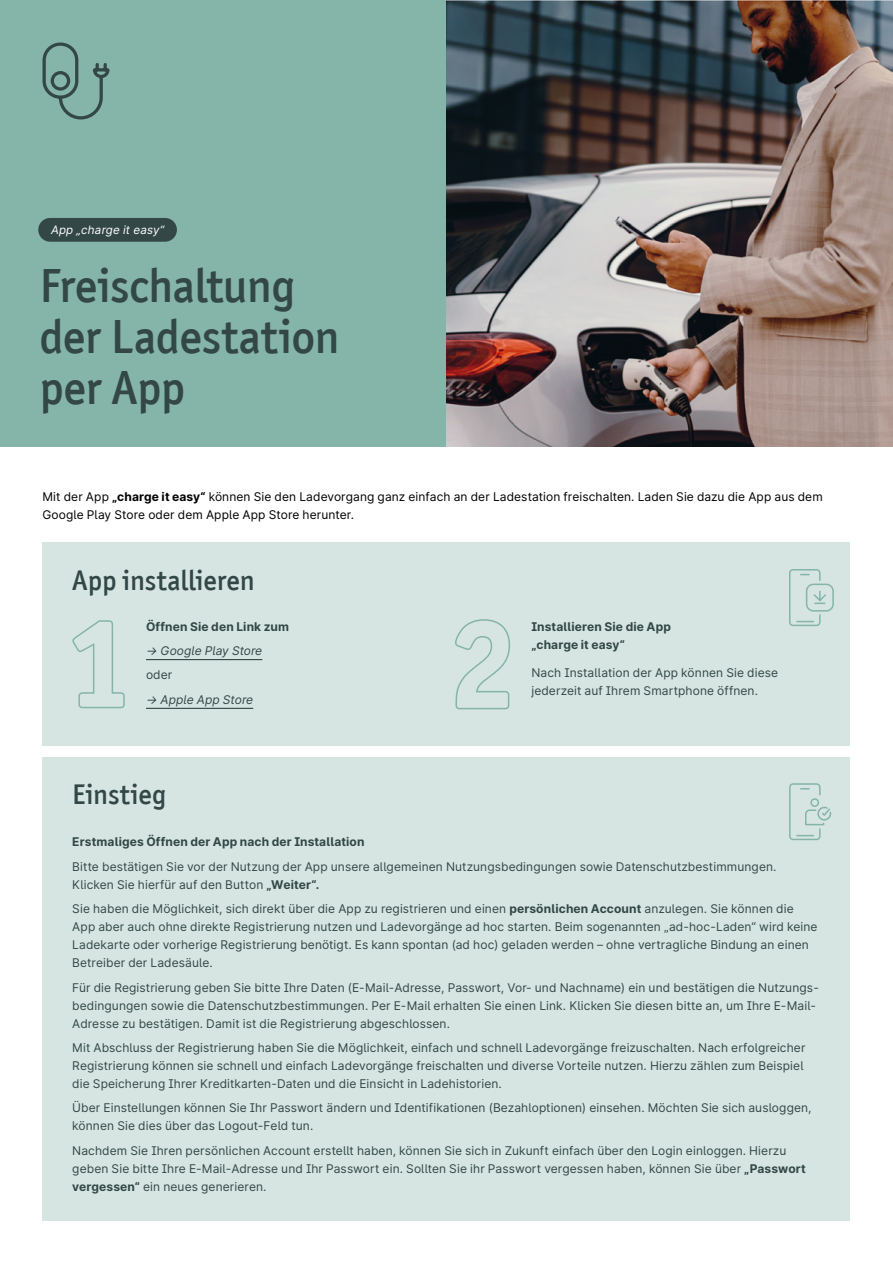
<style>
.page{position:relative;width:893px;height:1263px;background:#fff}
.page>*{position:absolute;margin:0;border:0;box-sizing:border-box;transform-origin:0 0}
.t1{font:500 48px/51px "Officina Sans ITC Pro";letter-spacing:-.015em;color:#334747}
.t2{font:500 28.5px "Officina Sans ITC Pro";letter-spacing:-.005em;color:#334747}
.t3{font:12px/18px "Inter";letter-spacing:.01em;color:#334747}
.t4{font:12px/18px "Inter";letter-spacing:.01em;color:#000}
.t5{font:700 12px/18px "Inter";letter-spacing:.01em;color:#334747}
.t6{font:italic 12px "Inter";letter-spacing:.005em;color:#334747}
.t7{font:italic 11.55px "Inter";letter-spacing:.015em;color:#fff}
.s1{font-weight:700}
</style>
<div class="page">
<div style="left:43px;top:757px;width:807px;height:463px;background:#d6e5e1"></div>
<div style="left:0;top:0;width:893px;height:446px;background:#85b4a9"></div>
<div style="left:38px;top:218px;width:139px;height:24px;background:#334747;border-radius:12px"></div>
<img style="left:446px;top:0;width:447px;height:446px">
<div style="left:43px;top:542px;width:807px;height:203px;background:#d6e5e1"></div>
<hr style="left:146px;top:659px;width:116px;height:1px;background:#334747">
<hr style="left:146px;top:708px;width:107px;height:1px;background:#334747">
<svg style="left:72px;top:620px;width:53px;height:89px"></svg>
<svg style="left:455px;top:619px;width:55px;height:91px"></svg>
<svg style="left:42px;top:42px;width:68px;height:78px"></svg>
<div style="left:806px;top:584px;width:28px;height:28px;border:2px solid #85b4a9;border-radius:7px"></div>
<svg style="left:789px;top:569px;width:38px;height:58px"></svg>
<svg style="left:789px;top:783px;width:43px;height:58px"></svg>
<p class="t7" style="left:51px;top:221px;width:115px">App „charge it easy“</p>
<h1 class="t1" style="left:39px;top:260px;width:302px">Freischaltung der Ladestation per App</h1>
<p class="t4" style="left:43px;top:487px;width:782px">Mit der App <span class="s1">„charge it easy“</span> können Sie den Ladevorgang ganz einfach an der Ladestation freischalten. Laden Sie dazu die App aus dem<br>Google Play Store oder dem Apple App Store herunter.</p>
<h2 class="t2" style="left:72px;top:563px;width:184px">App installieren</h2>
<p class="t5" style="left:146px;top:617px;width:145px">Öffnen Sie den Link zum</p>
<p class="t6" style="left:146px;top:642px;width:118px">→ Google Play Store</p>
<p class="t3" style="left:146px;top:666px;width:28px">oder</p>
<p class="t6" style="left:146px;top:691px;width:109px">→ Apple App Store</p>
<h2 class="t2" style="left:72px;top:777px;width:96px">Einstieg</h2>
<p class="t5" style="left:531px;top:617px;width:141px">Installieren Sie die App „charge it easy“</p>
<p class="t3" style="left:531px;top:664px;width:248px">Nach Installation der App können Sie diese jederzeit auf Ihrem Smartphone öffnen.</p>
<p class="t5" style="left:72px;top:833px;width:294px">Erstmaliges Öffnen der App nach der Installation</p>
<p class="t3" style="left:72px;top:857px;width:706px">Bitte bestätigen Sie vor der Nutzung der App unsere allgemeinen Nutzungsbedingungen sowie Datenschutzbestimmungen.<br>Klicken Sie hierfür auf den Button <span class="s1">„Weiter“.</span></p>
<p class="t3" style="left:72px;top:899px;width:747px">Sie haben die Möglichkeit, sich direkt über die App zu registrieren und einen <span class="s1">persönlichen Account</span> anzulegen. Sie können die App aber auch ohne direkte Registrierung nutzen und Ladevorgänge ad hoc starten. Beim sogenannten „ad-hoc-Laden“ wird keine Ladekarte oder vorherige Registrierung benötigt. Es kann spontan (ad hoc) geladen werden – ohne vertragliche Bindung an einen Betreiber der Ladesäule.</p>
<p class="t3" style="left:72px;top:978px;width:748px">Für die Registrierung geben Sie bitte Ihre Daten (E-Mail-Adresse, Passwort, Vor- und Nachname) ein und bestätigen die Nutzungs&shy;bedingungen sowie die Datenschutzbestimmungen. Per E-Mail erhalten Sie einen Link. Klicken Sie diesen bitte an, um Ihre E-Mail-<br>Adresse zu bestätigen. Damit ist die Registrierung abgeschlossen.</p>
<p class="t3" style="left:72px;top:1038px;width:735px">Mit Abschluss der Registrierung haben Sie die Möglichkeit, einfach und schnell Ladevorgänge freizuschalten. Nach erfolgreicher<br>Registrierung können sie schnell und einfach Ladevorgänge freischalten und diverse Vorteile nutzen. Hierzu zählen zum Beispiel die Speicherung Ihrer Kreditkarten-Daten und die Einsicht in Ladehistorien.</p>
<p class="t3" style="left:72px;top:1099px;width:741px">Über Einstellungen können Sie Ihr Passwort ändern und Identifikationen (Bezahloptionen) einsehen. Möchten Sie sich ausloggen, können Sie dies über das Logout-Feld tun.</p>
<p class="t3" style="left:72px;top:1141px;width:735px">Nachdem Sie Ihren persönlichen Account erstellt haben, können Sie sich in Zukunft einfach über den Login einloggen. Hierzu geben Sie bitte Ihre E-Mail-Adresse und Ihr Passwort ein. Sollten Sie ihr Passwort vergessen haben, können Sie über <span class="s1">„Passwort vergessen“</span> ein neues generieren.</p>
</div>
